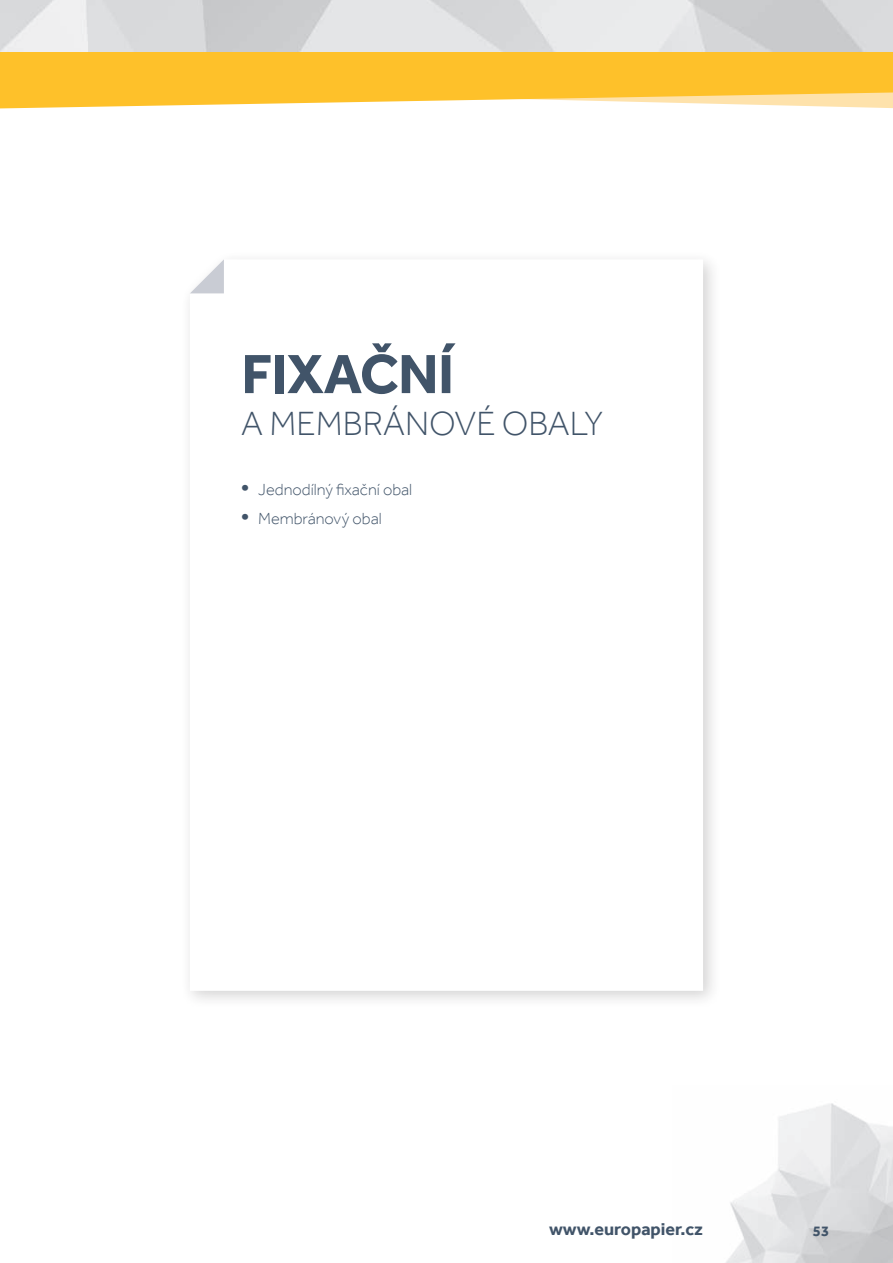
<style>
.page{position:relative;width:893px;height:1263px;background:#fff}
.page>*{position:absolute;margin:0;border:0;box-sizing:border-box;transform-origin:0 0}
.t1{font:700 57px "Effra";letter-spacing:-.01em;color:#415469}
.t2{font:300 34.5px "Effra";color:#415469}
.t3{font:700 18px "Effra";color:#415469}
.t4{font:300 16.5px "Effra";color:#415469}
.t5{font:700 15px "Effra";color:#415469}
.s1{font-weight:700;font-size:21px}
</style>
<div class="page">
<svg style="left:1px;top:51px;width:892px;height:57px;fill:#fec12a"></svg>
<img style="left:1px;top:0;width:892px;height:51px">
<img style="left:726px;top:1103px;width:167px;height:160px">
<div style="left:180px;top:249px;width:541px;height:760px;background:#231f20;opacity:.2"></div>
<svg style="left:190px;top:259px;width:513px;height:732px"></svg>
<svg style="left:190px;top:259px;width:34px;height:34px"></svg>
<img style="left:0;top:0;width:1px;height:1025px">
<h1 class="t1" style="left:241px;top:340px;width:214px">FIXAČNÍ</h1>
<h2 class="t2" style="left:241px;top:402px;width:364px">A MEMBRÁNOVÉ OBALY</h2>
<p class="t4" style="left:241px;top:479px;width:172px"><span class="s1">•</span> Jednodílný fixační obal</p>
<p class="t4" style="left:241px;top:509px;width:142px"><span class="s1">•</span> Membránový obal</p>
<p class="t3" style="left:549px;top:1219px;width:155px">www.europapier.cz</p>
<p class="t5" style="left:813px;top:1222px;width:18px">53</p>
</div>
